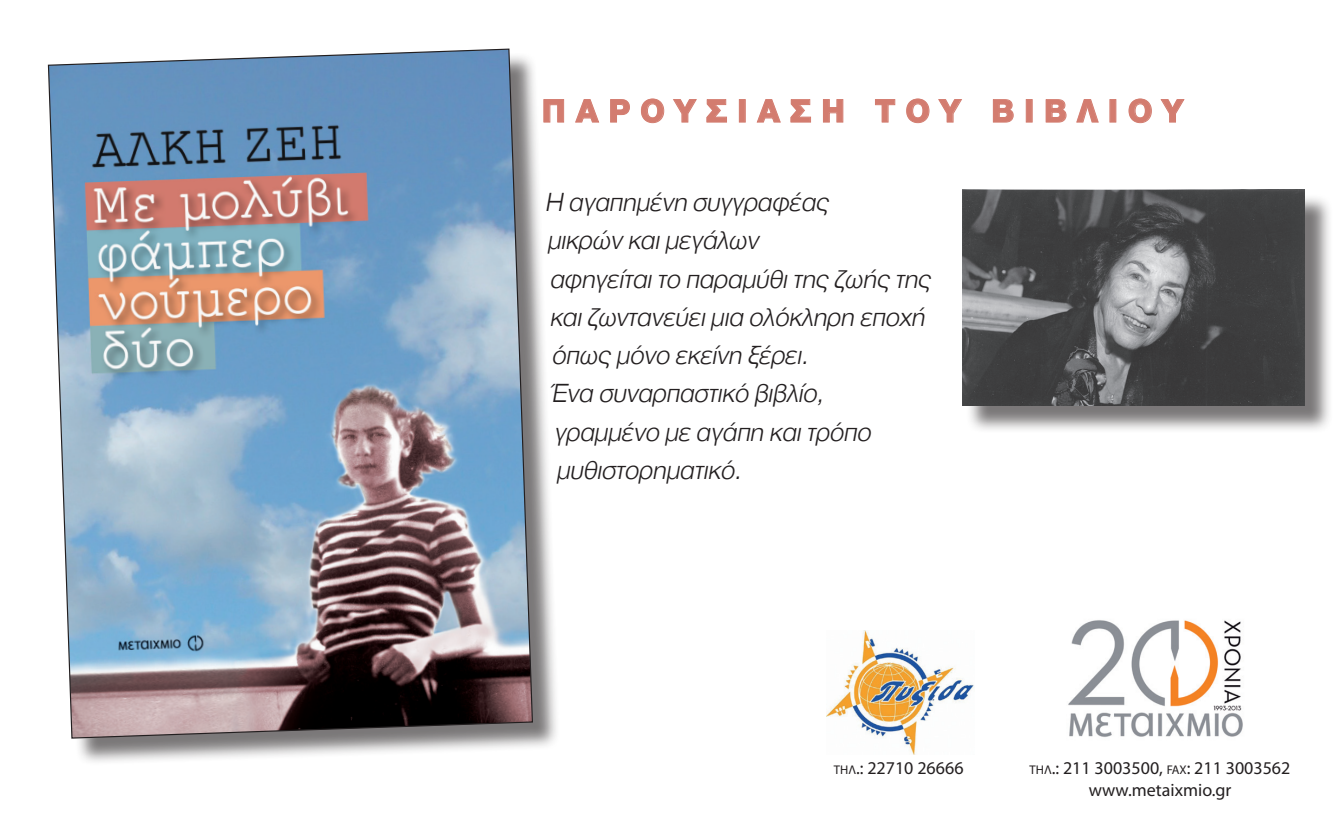
<style>
.page{position:relative;width:1340px;height:830px;background:#fff}
.page>*{position:absolute;margin:0;border:0;box-sizing:border-box;transform-origin:0 0}
.t1{font:800 33.75px "Helvetica Neue Greek";letter-spacing:.3em;color:#d37c6f}
.Βασικό{font:italic 300 27px/38.2px "Helvetica Neue Greek";color:#231f20}
.t2{font:18px "Myriad Pro";color:#231f20}
.t3{font:18px "Myriad Pro";color:#231f20}
.s1{font-size:12.6px}
</style>
<div class="page">
<div style="left:52px;top:53px;width:509px;height:712px;background:#231f20;opacity:.6"></div>
<svg style="left:47px;top:48px;width:486px;height:691px;background:#8899ad"></svg>
<svg style="left:543px;top:98px;width:21px;height:25px"></svg>
<svg style="left:575px;top:99px;width:24px;height:24px"></svg>
<svg style="left:610px;top:99px;width:20px;height:24px"></svg>
<svg style="left:641px;top:98px;width:24px;height:26px"></svg>
<svg style="left:673px;top:99px;width:24px;height:24px"></svg>
<svg style="left:706px;top:99px;width:21px;height:24px"></svg>
<div style="left:739px;top:100px;width:6px;height:22px;border:1px solid #d37c6f"></div>
<svg style="left:756px;top:99px;width:25px;height:24px"></svg>
<svg style="left:790px;top:99px;width:21px;height:24px"></svg>
<svg style="left:823px;top:99px;width:21px;height:24px"></svg>
<svg style="left:875px;top:99px;width:21px;height:24px"></svg>
<svg style="left:906px;top:98px;width:24px;height:26px"></svg>
<svg style="left:938px;top:99px;width:24px;height:24px"></svg>
<svg style="left:992px;top:99px;width:22px;height:24px"></svg>
<div style="left:1026px;top:100px;width:6px;height:22px;border:1px solid #d37c6f"></div>
<svg style="left:1045px;top:99px;width:22px;height:24px"></svg>
<svg style="left:1076px;top:99px;width:23px;height:24px"></svg>
<svg style="left:1128px;top:98px;width:24px;height:26px"></svg>
<svg style="left:1160px;top:99px;width:24px;height:24px"></svg>
<div style="left:965px;top:193px;width:368px;height:240px;background:#231f20;opacity:.6"></div>
<img style="left:962px;top:190px;width:342px;height:215px">
<img style="left:1068px;top:620px;width:175px;height:117px">
<img style="left:826px;top:630px;width:148px;height:123px">
<p class="t1" style="left:542px;top:93px;width:643px">ΠΑΡΟΥΣΙΑΣΗ ΤΟΥ ΒΙΒΛΙΟΥ</p>
<p class="Βασικό" style="left:545px;top:183px;width:290px">Η αγαπημένη συγγραφέας μικρών καιμεγάλων</p>
<p class="Βασικό" style="left:549px;top:259px;width:387px">αφηγείταιτο παραμύθιτης ζωής της</p>
<p class="Βασικό" style="left:549px;top:297px;width:382px">καιζωντανεύειμια ολόκληρη εποχή</p>
<p class="Βασικό" style="left:551px;top:336px;width:263px">όπως μόνο εκείνη ξέρει.</p>
<p class="Βασικό" style="left:551px;top:374px;width:278px">Ένα συναρπαστικό βιβλίο,</p>
<p class="Βασικό" style="left:554px;top:412px;width:323px">γραμμένο με αγάπη καιτρόπο μυθιστορηματικό.</p>
<p class="t2" style="left:834px;top:756px;width:131px"><span class="s1">tηλ</span>.: 22710 26666</p>
<p class="t2" style="left:1029px;top:756px;width:262px"><span class="s1">tηλ</span>.: 211 3003500, <span class="s1">fax</span>: 211 3003562</p>
<p class="t3" style="left:1088px;top:778px;width:144px">www.metaixmio.gr</p>
</div>
